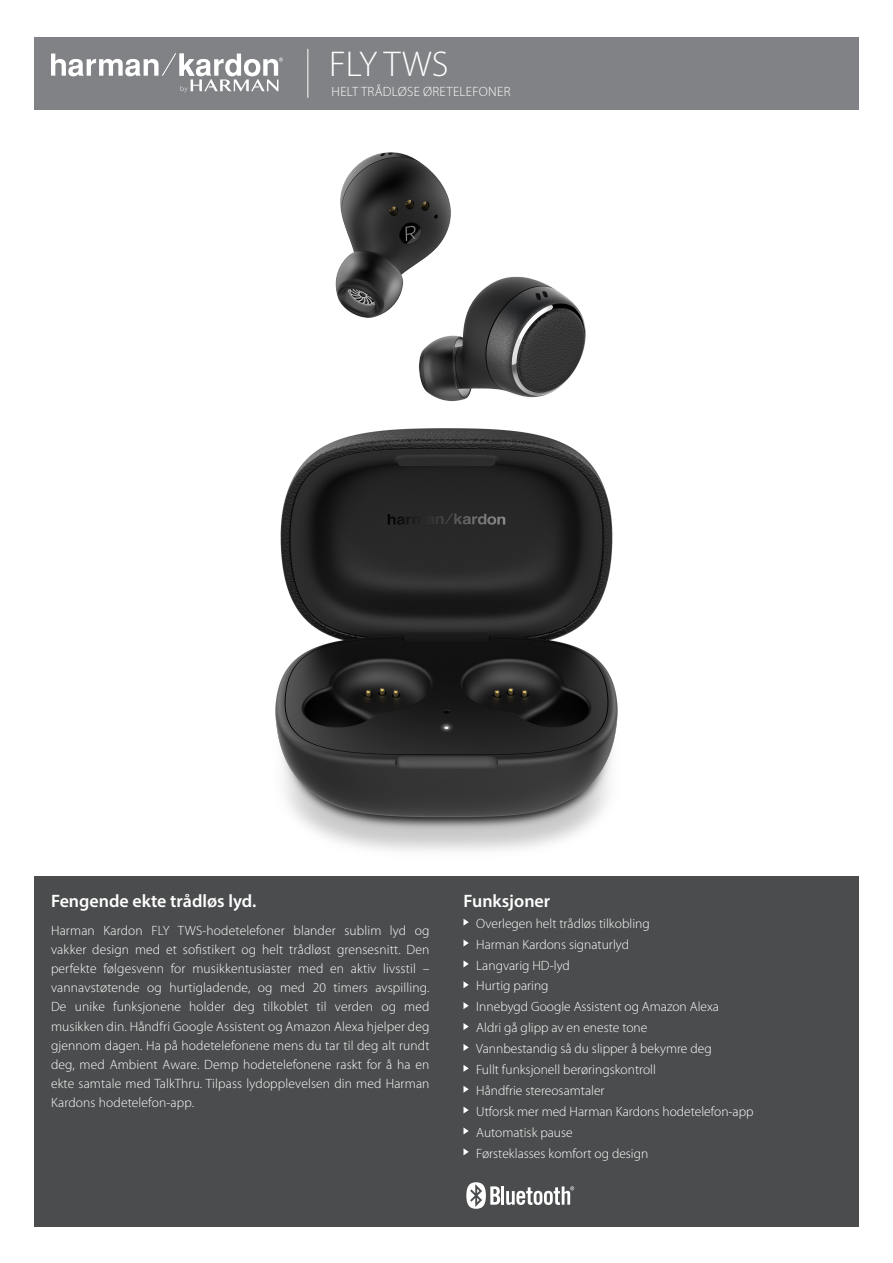
<style>
.page{position:relative;width:893px;height:1263px;background:#fff}
.page>*{position:absolute;margin:0;border:0;box-sizing:border-box;transform-origin:0 0}
.t1{font:300 36px "Myriad Pro";letter-spacing:.005em;color:#fff}
.t2{font:600 18px "Myriad Pro";color:#fff}
.t3{font:300 13.5px/19.2px "Myriad Pro";color:#fff;text-align:justify}
.t4{font:300 13.5px "Myriad Pro";letter-spacing:.02em;color:#fff}
</style>
<div class="page">
<img style="left:275px;top:152px;width:343px;height:699px">
<div style="left:34px;top:876px;width:825px;height:351px;background:#4b4c4d"></div>
<svg style="left:463px;top:919px;width:6px;height:7px"></svg>
<svg style="left:463px;top:939px;width:6px;height:7px"></svg>
<svg style="left:463px;top:960px;width:6px;height:7px"></svg>
<svg style="left:463px;top:981px;width:6px;height:7px"></svg>
<svg style="left:463px;top:1002px;width:6px;height:7px"></svg>
<svg style="left:463px;top:1023px;width:6px;height:7px"></svg>
<svg style="left:463px;top:1044px;width:6px;height:7px"></svg>
<svg style="left:463px;top:1065px;width:6px;height:7px"></svg>
<svg style="left:463px;top:1086px;width:6px;height:7px"></svg>
<svg style="left:463px;top:1106px;width:6px;height:7px"></svg>
<svg style="left:463px;top:1127px;width:6px;height:7px"></svg>
<svg style="left:463px;top:1148px;width:6px;height:7px"></svg>
<div style="left:34px;top:37px;width:825px;height:72px;background:#808285"></div>
<hr style="left:307px;top:49px;width:1px;height:49px;background:#fff">
<svg style="left:466px;top:1182px;width:34px;height:27px"></svg>
<hr style="left:501px;top:1186px;width:3px;height:19px;background:#fff">
<svg style="left:506px;top:1186px;width:68px;height:19px"></svg>
<svg style="left:51px;top:53px;width:232px;height:40px"></svg>
<p class="t1" style="left:329px;top:44px;width:121px">FLY TWS</p>
<p class="t4" style="left:332px;top:84px;width:180px">HELT TRÅDLØSE ØRETELEFONER</p>
<p class="t2" style="left:51px;top:889px;width:207px">Fengende ekte trådløs lyd.</p>
<p class="t3" style="left:51px;top:921px;width:380px">Harman Kardon FLY TWS-hodetelefoner blander sublim lyd og vakker design med et sofistikert og helt trådløst grensesnitt. Den perfekte følgesvenn for musikkentusiaster med en aktiv livsstil – vannavstøtende og hurtigladende, og med 20 timers avspilling.<br>De unike funksjonene holder deg tilkoblet til verden og med musikken din. Håndfri Google Assistent og Amazon Alexa hjelper deg gjennom dagen. Ha på hodetelefonene mens du tar til deg alt rundt deg, med Ambient Aware. Demp hodetelefonene raskt for å ha en ekte samtale med TalkThru. Tilpass lydopplevelsen din med Harman Kardons hodetelefon-app.</p>
<p class="t2" style="left:463px;top:889px;width:88px">Funksjoner</p>
<p class="t3" style="left:476px;top:914px;width:175px">Overlegen helt trådløs tilkobling</p>
<p class="t3" style="left:476px;top:935px;width:154px">Harman Kardons signaturlyd</p>
<p class="t3" style="left:476px;top:956px;width:95px">Langvarig HD-lyd</p>
<p class="t3" style="left:476px;top:976px;width:74px">Hurtig paring</p>
<p class="t3" style="left:476px;top:997px;width:244px">Innebygd Google Assistent og Amazon Alexa</p>
<p class="t3" style="left:476px;top:1018px;width:173px">Aldri gå glipp av en eneste tone</p>
<p class="t3" style="left:476px;top:1039px;width:237px">Vannbestandig så du slipper å bekymre deg</p>
<p class="t3" style="left:476px;top:1060px;width:181px">Fullt funksjonell berøringskontroll</p>
<p class="t3" style="left:476px;top:1081px;width:130px">Håndfrie stereosamtaler</p>
<p class="t3" style="left:476px;top:1102px;width:279px">Utforsk mer med Harman Kardons hodetelefon-app</p>
<p class="t3" style="left:476px;top:1123px;width:98px">Automatisk pause</p>
<p class="t3" style="left:476px;top:1143px;width:173px">Førsteklasses komfort og design</p>
</div>
